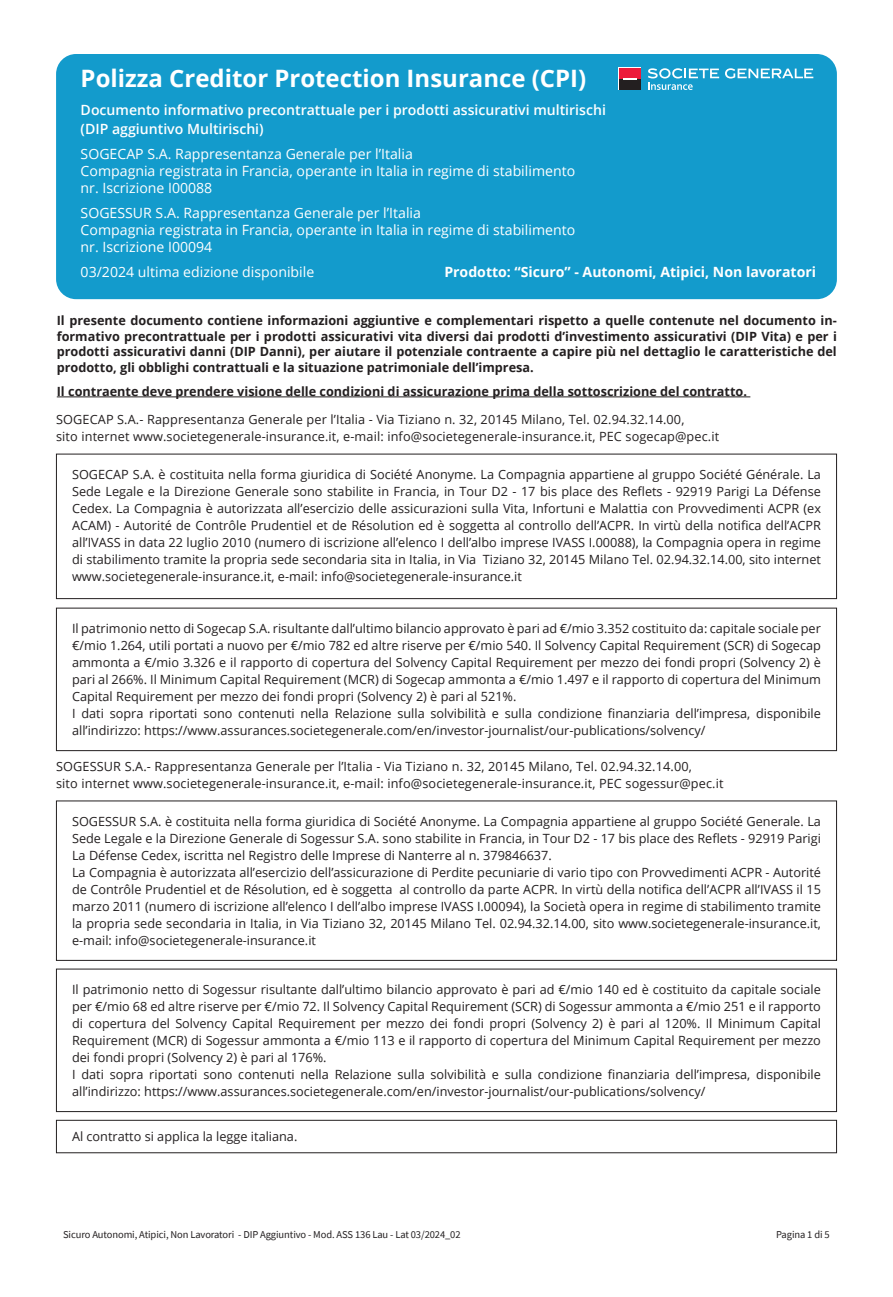
<style>
.page{position:relative;width:893px;height:1297px;background:#fff}
.page>*{position:absolute;margin:0;border:0;box-sizing:border-box;transform-origin:0 0}
.t1{font:700 24px "Open Sans";color:#fff}
.t2{font:14.1px/17px "Open Sans";color:#fff}
.t3{font:600 14.1px/18.3px "Open Sans";color:#fff}
.t4{font:700 14.1px "Open Sans";color:#fff}
.t5{font:12.75px/17px "Open Sans";color:#231f20}
.t6{font:700 12.75px/15.5px "Open Sans";color:#231f20;text-align:justify}
.t7{font:10.5px "Source Sans Pro";letter-spacing:-.01em;color:#231f20}
</style>
<div class="page">
<div style="left:56px;top:54px;width:781px;height:245px;background:#139bcc;border-radius:20px"></div>
<div style="left:56px;top:454px;width:781px;height:145px;border:1px solid #231f20"></div>
<div style="left:56px;top:801px;width:781px;height:160px;border:1px solid #231f20"></div>
<div style="left:56px;top:969px;width:781px;height:143px;border:1px solid #231f20"></div>
<div style="left:56px;top:1120px;width:781px;height:33px;border:1px solid #231f20"></div>
<div style="left:56px;top:608px;width:781px;height:143px;border:1px solid #231f20"></div>
<hr style="left:57px;top:397px;width:693px;height:1px;background:#231f20">
<svg style="left:725px;top:68px;width:88px;height:11px"></svg>
<svg style="left:648px;top:68px;width:71px;height:22px"></svg>
<svg style="left:619px;top:68px;width:22px;height:22px"></svg>
<div style="left:619px;top:68px;width:21px;height:11px;background:#ed1a3a"></div>
<div style="left:619px;top:79px;width:21px;height:10px;background:#231f20"></div>
<svg style="left:623px;top:78px;width:14px;height:2px"></svg>
<h1 class="t1" style="left:81px;top:61px;width:507px">Polizza Creditor Protection Insurance (CPI)</h1>
<p class="t3" style="left:81px;top:101px;width:527px">Documento informativo precontrattuale per i prodotti assicurativi multirischi (DIP aggiuntivo Multirischi)</p>
<p class="t2" style="left:81px;top:145px;width:496px">SOGECAP S.A. Rappresentanza Generale per l’Italia<br>Compagnia registrata in Francia, operante in Italia in regime di stabilimento nr. Iscrizione I00088</p>
<p class="t2" style="left:81px;top:204px;width:496px">SOGESSUR S.A. Rappresentanza Generale per l’Italia<br>Compagnia registrata in Francia, operante in Italia in regime di stabilimento nr. Iscrizione I00094</p>
<p class="t2" style="left:81px;top:264px;width:235px">03/2024 ultima edizione disponibile</p>
<p class="t6" style="left:57px;top:313px;width:782px">Il presente documento contiene informazioni aggiuntive e complementari rispetto a quelle contenute nel documento in&shy;formativo precontrattuale per i prodotti assicurativi vita diversi dai prodotti d’investimento assicurativi (DIP Vita) e per i prodotti assicurativi danni (DIP Danni), per aiutare il potenziale contraente a capire più nel dettaglio le caratteristiche del prodotto, gli obblighi contrattuali e la situazione patrimoniale dell’impresa.</p>
<p class="t6" style="left:57px;top:383px;width:692px">Il contraente deve prendere visione delle condizioni di assicurazione prima della sottoscrizione del contratto.</p>
<p class="t4" style="left:444px;top:261px;width:373px">Prodotto: “Sicuro” - Autonomi, Atipici, Non lavoratori</p>
<p class="t5" style="left:56px;top:411px;width:665px">SOGECAP S.A.- Rappresentanza Generale per l’Italia - Via Tiziano n. 32, 20145 Milano, Tel. 02.94.32.14.00,<br>sito internet www.societegenerale-insurance.it, e-mail: info@societegenerale-insurance.it, PEC sogecap@pec.it</p>
<p class="t5" style="left:72px;top:466px;width:750px;text-align:justify">SOGECAP S.A. è costituita nella forma giuridica di Société Anonyme. La Compagnia appartiene al gruppo Société Générale. La Sede Legale e la Direzione Generale sono stabilite in Francia, in Tour D2 - 17 bis place des Reflets - 92919 Parigi La Défense Cedex. La Compagnia è autorizzata all’esercizio delle assicurazioni sulla Vita, Infortuni e Malattia con Provvedimenti ACPR (ex ACAM) - Autorité de Contrôle Prudentiel et de Résolution ed è soggetta al controllo dell’ACPR. In virtù della notifica dell’ACPR all’IVASS in data 22 luglio 2010 (numero di iscrizione all’elenco I dell’albo imprese IVASS I.00088), la Compagnia opera in regime di stabilimento tramite la propria sede secondaria sita in Italia, in Via Tiziano 32, 20145 Milano Tel. 02.94.32.14.00, sito internet www.societegenerale-insurance.it, e-mail: info@societegenerale-insurance.it</p>
<p class="t5" style="left:72px;top:620px;width:750px">Il patrimonio netto di Sogecap S.A. risultante dall’ultimo bilancio approvato è pari ad €/mio 3.352 costituito da: capitale sociale per €/mio 1.264, utili portati a nuovo per €/mio 782 ed altre riserve per €/mio 540. Il Solvency Capital Requirement (SCR) di Sogecap ammonta a €/mio 3.326 e il rapporto di copertura del Solvency Capital Requirement per mezzo dei fondi propri (Solvency 2) è pari al 266%. Il Minimum Capital Requirement (MCR) di Sogecap ammonta a €/mio 1.497 e il rapporto di copertura del Minimum Capital Requirement per mezzo dei fondi propri (Solvency 2) è pari al 521%.<br>I dati sopra riportati sono contenuti nella Relazione sulla solvibilità e sulla condizione finanziaria dell’impresa, disponibile all’indirizzo: https://www.assurances.societegenerale.com/en/investor-journalist/our-publications/solvency/</p>
<p class="t5" style="left:56px;top:757px;width:669px">SOGESSUR S.A.- Rappresentanza Generale per l’Italia - Via Tiziano n. 32, 20145 Milano, Tel. 02.94.32.14.00,<br>sito internet www.societegenerale-insurance.it, e-mail: info@societegenerale-insurance.it, PEC sogessur@pec.it</p>
<p class="t5" style="left:72px;top:813px;width:750px">SOGESSUR S.A. è costituita nella forma giuridica di Société Anonyme. La Compagnia appartiene al gruppo Société Generale. La Sede Legale e la Direzione Generale di Sogessur S.A. sono stabilite in Francia, in Tour D2 - 17 bis place des Reflets - 92919 Parigi La Défense Cedex, iscritta nel Registro delle Imprese di Nanterre al n. 379846637.<br>La Compagnia è autorizzata all’esercizio dell’assicurazione di Perdite pecuniarie di vario tipo con Provvedimenti ACPR - Autorité de Contrôle Prudentiel et de Résolution, ed è soggetta al controllo da parte ACPR. In virtù della notifica dell’ACPR all’IVASS il 15 marzo 2011 (numero di iscrizione all’elenco I dell’albo imprese IVASS I.00094), la Società opera in regime di stabilimento tramite la propria sede secondaria in Italia, in Via Tiziano 32, 20145 Milano Tel. 02.94.32.14.00, sito www.societegenerale-insurance.it, e-mail: info@societegenerale-insurance.it</p>
<p class="t5" style="left:72px;top:981px;width:750px">Il patrimonio netto di Sogessur risultante dall’ultimo bilancio approvato è pari ad €/mio 140 ed è costituito da capitale sociale per €/mio 68 ed altre riserve per €/mio 72. Il Solvency Capital Requirement (SCR) di Sogessur ammonta a €/mio 251 e il rapporto di copertura del Solvency Capital Requirement per mezzo dei fondi propri (Solvency 2) è pari al 120%. Il Minimum Capital Requirement (MCR) di Sogessur ammonta a €/mio 113 e il rapporto di copertura del Minimum Capital Requirement per mezzo dei fondi propri (Solvency 2) è pari al 176%.<br>I dati sopra riportati sono contenuti nella Relazione sulla solvibilità e sulla condizione finanziaria dell’impresa, disponibile all’indirizzo: https://www.assurances.societegenerale.com/en/investor-journalist/our-publications/solvency/</p>
<p class="t5" style="left:72px;top:1128px;width:227px">Al contratto si applica la legge italiana.</p>
<p class="t7" style="left:63px;top:1228px;width:399px">Sicuro Autonomi, Atipici, Non Lavoratori - DIP Aggiuntivo - Mod. ASS 136 Lau - Lat 03/2024_02</p>
<p class="t7" style="left:776px;top:1228px;width:55px">Pagina 1 di 5</p>
</div>
